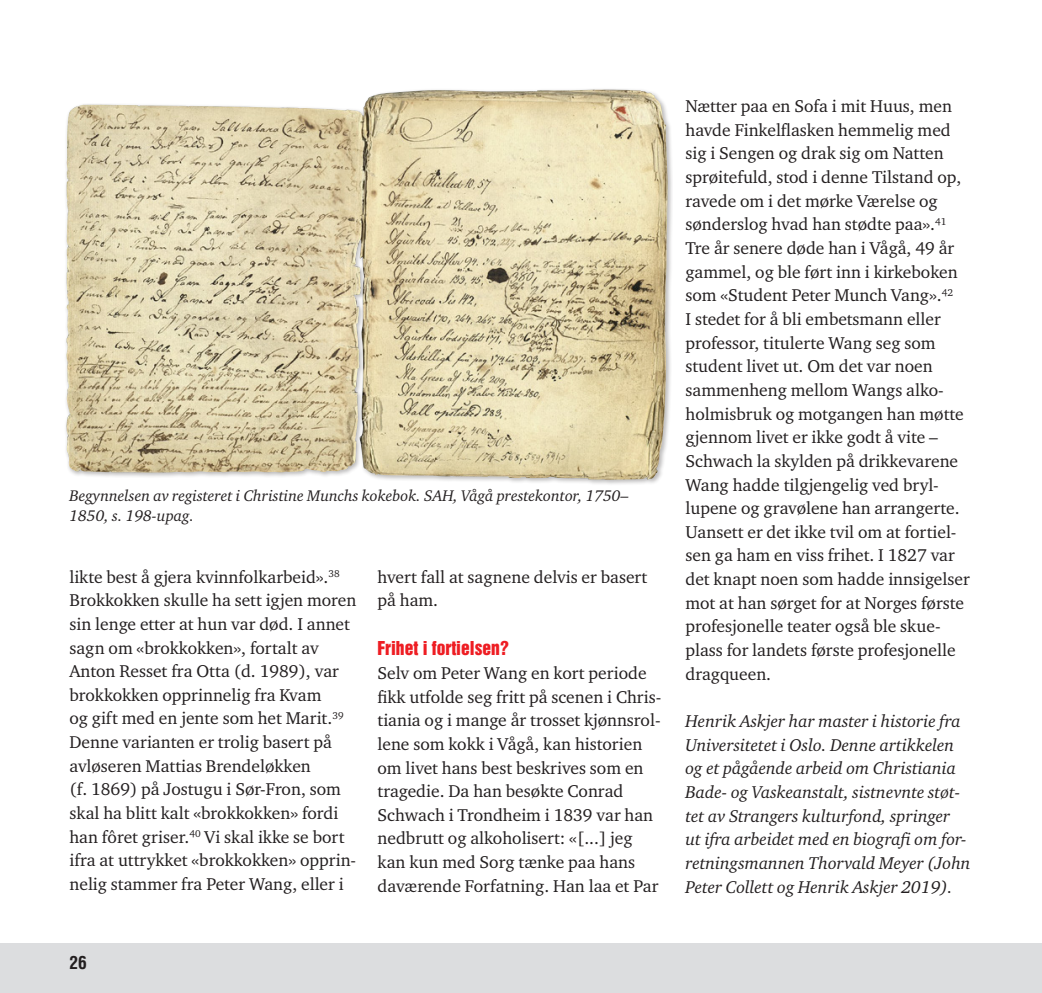
<style>
.page{position:relative;width:1042px;height:993px;background:#fff}
.page>*{position:absolute;margin:0;border:0;box-sizing:border-box;transform-origin:0 0}
.t1{font:17.5px/23.6px "Charter ITC Pro";color:#231f20}
.t2{font:italic 17.5px/23.6px "Charter ITC Pro";color:#231f20}
.t3{font:17.5px "Helvetica Inserat";color:#ee1d23}
.t4{font:700 condensed 17.5px "Helvetica";color:#231f20}
.t5{font:italic 15.75px/20.1px "Charter ITC Pro";color:#231f20}
</style>
<div class="page">
<div style="left:0;top:943px;width:1042px;height:49px;background:#dcdddf"></div>
<div style="left:64px;top:87px;width:609px;height:398px;background:#231f20;opacity:.3"></div>
<img style="left:65px;top:90px;width:527px;height:382px">
<p class="t5" style="left:69px;top:485px;width:561px">Begynnelsen av registeret i Christine Munchs kokebok. SAH, Vågå prestekontor, 1750–<br>1850, s. 198-upag.</p>
<p class="t1" style="left:69px;top:564px;width:288px">likte best å gjera kvinnfolkarbeid».<sup>38<br></sup>Brokkokken skulle ha sett igjen moren sin lenge etter at hun var død. I annet sagn om «brokkokken», fortalt av Anton Resset fra Otta (d. 1989), var brokkokken opprinnelig fra Kvam<br>og gift med en jente som het Marit.<sup>39<br></sup>Denne varianten er trolig basert på avløseren Mattias Brendeløkken<br>(f. 1869) på Jostugu i Sør-Fron, som skal ha blitt kalt «brokkokken» fordi han fôret griser.<sup>40</sup> Vi skal ikke se bort ifra at uttrykket «brokkokken» opprin&shy;nelig stammer fra Peter Wang, eller i</p>
<p class="t1" style="left:377px;top:564px;width:271px">hvert fall at sagnene delvis er basert på ham.</p>
<p class="t3" style="left:377px;top:637px;width:133px">Frihet i fortielsen?</p>
<p class="t1" style="left:377px;top:660px;width:285px">Selv om Peter Wang en kort periode fikk utfolde seg fritt på scenen i Chris&shy;tiania og i mange år trosset kjønnsrol&shy;lene som kokk i Vågå, kan historien om livet hans best beskrives som en tragedie. Da han besøkte Conrad Schwach i Trondheim i 1839 var han nedbrutt og alkoholisert: «[...] jeg kan kun med Sorg tænke paa hans daværende Forfatning. Han laa et Par</p>
<p class="t4" style="left:69px;top:950px;width:19px">26</p>
<p class="t1" style="left:685px;top:94px;width:286px">Nætter paa en Sofa i mit Huus, men havde Finkelflasken hemmelig med sig i Sengen og drak sig om Natten sprøitefuld, stod i denne Tilstand op, ravede om i det mørke Værelse og sønderslog hvad han stødte paa».<sup>41<br></sup>Tre år senere døde han i Vågå, 49 år gammel, og ble ført inn i kirkeboken som «Student Peter Munch Vang».<sup>42<br></sup>I stedet for å bli embetsmann eller professor, titulerte Wang seg som student livet ut. Om det var noen sammenheng mellom Wangs alko&shy;holmisbruk og motgangen han møtte gjennom livet er ikke godt å vite – Schwach la skylden på drikkevarene Wang hadde tilgjengelig ved bryl&shy;lupene og gravølene han arrangerte.<br>Uansett er det ikke tvil om at fortiel&shy;sen ga ham en viss frihet. I 1827 var det knapt noen som hadde innsigelser mot at han sørget for at Norges første profesjonelle teater også ble skue&shy;plass for landets første profesjonelle dragqueen.</p>
<p class="t2" style="left:685px;top:708px;width:287px">Henrik Askjer har master i historie fra Universitetet i Oslo. Denne artikkelen og et pågående arbeid om Christiania Bade- og Vaskeanstalt, sistnevnte støt&shy;tet av Strangers kulturfond, springer<br>ut ifra arbeidet med en biografi om for&shy;retningsmannen Thorvald Meyer (John Peter Collett og Henrik Askjer 2019).</p>
</div>
